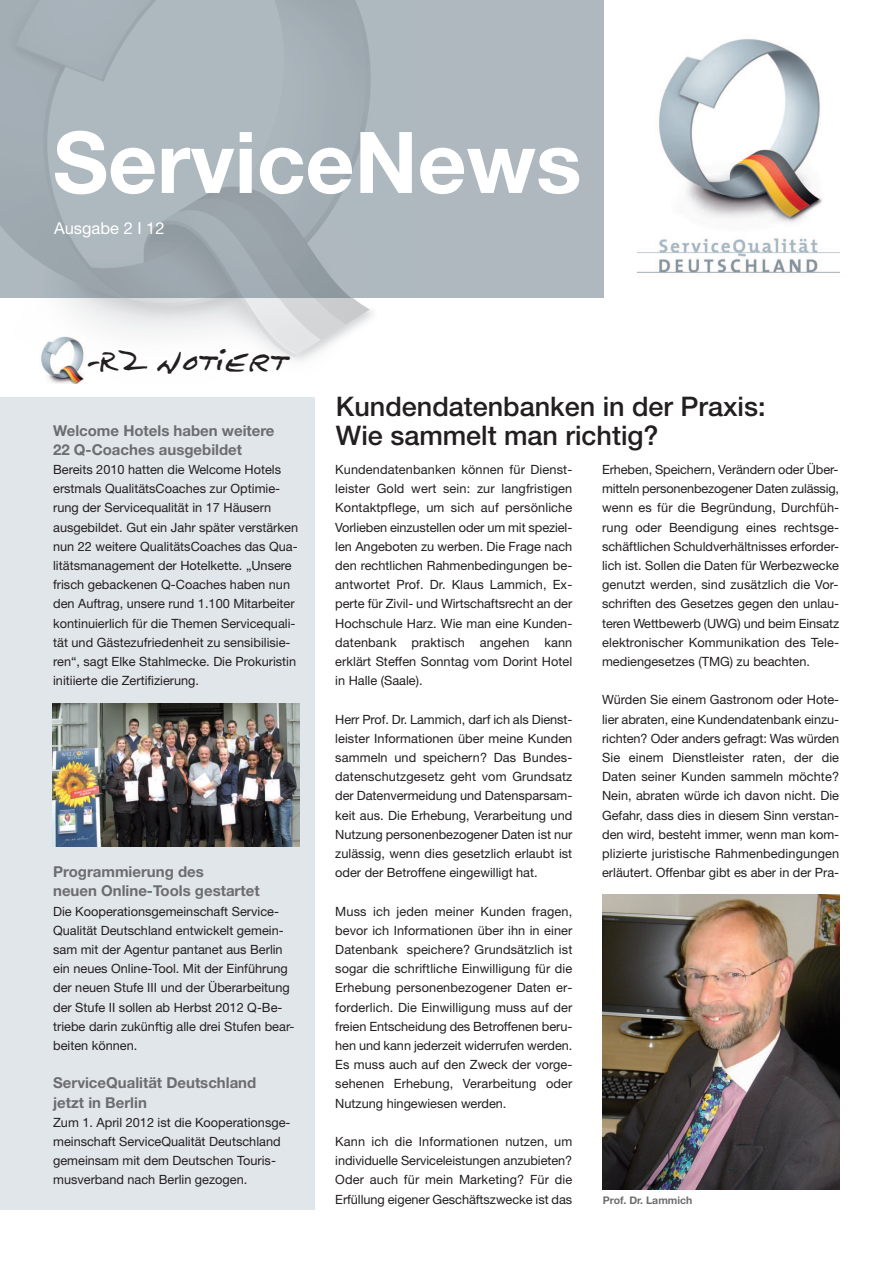
<style>
.page{position:relative;width:893px;height:1263px;background:#fff}
.page>*{position:absolute;margin:0;border:0;box-sizing:border-box;transform-origin:0 0}
.t1{font:700 85.2px "Helvetica Neue";color:#fff}
.t2{font:41.55px "Dads Recipe";letter-spacing:-.15em;color:#231f20}
.t3{font:500 27px/28.8px "Helvetica Neue";color:#231f20}
.t4{font:16.5px "Helvetica Neue";color:#fff}
.t5{font:700 15px/19.2px "Helvetica Neue";color:#6c6d70}
.t6{font:12.75px/19.2px "Helvetica Neue";color:#231f20;text-align:justify}
.t7{font:700 10.5px "Helvetica Neue";color:#6c6d70}
</style>
<div class="page">
<div style="left:0;top:398px;width:315px;height:812px;background:#e1e6ea"></div>
<div style="left:0;top:0;width:604px;height:298px;background:#aeb8be"></div>
<img style="left:637px;top:39px;width:203px;height:237px">
<img style="left:0;top:0;width:373px;height:361px">
<img style="left:40px;top:337px;width:45px;height:47px">
<img style="left:602px;top:894px;width:237px;height:296px">
<img style="left:53px;top:704px;width:247px;height:143px">
<h1 class="t1" style="left:53px;top:132px;width:530px">ServiceNews</h1>
<p class="t4" style="left:54px;top:222px;width:112px">Ausgabe 2 I 12</p>
<h2 class="t2" style="left:82px;top:340px;width:210px">-RZ Notiert</h2>
<p class="t5" style="left:53px;top:422px;width:223px">Welcome Hotels haben weitere<br>22 Q-Coaches ausgebildet</p>
<p class="t6" style="left:53px;top:461px;width:246px;text-align:left">Bereits 2010 hatten die Welcome Hotels erstmals QualitätsCoaches zur Optimie&shy;rung der Servicequalität in 17 Häusern ausgebildet. Gut ein Jahr später verstärken nun 22 weitere QualitätsCoaches das Qua&shy;litätsmanagement der Hotelkette. „Unsere frisch gebackenen Q-Coaches haben nun den Auftrag, unsere rund 1.100 Mitarbeiter kontinuierlich für die Themen Servicequali&shy;tät und Gästezufriedenheit zu sensibilisie&shy;ren“, sagt Elke Stahlmecke. Die Prokuristin initiierte die Zertifizierung.</p>
<p class="t5" style="left:53px;top:863px;width:208px">Programmierung des<br>neuen Online-Tools gestartet</p>
<p class="t6" style="left:53px;top:903px;width:243px;text-align:left">Die Kooperationsgemeinschaft Service-Qualität Deutschland entwickelt gemein&shy;sam mit der Agentur pantanet aus Berlin ein neues Online-Tool. Mit der Einführung der neuen Stufe III und der Überarbeitung der Stufe II sollen ab Herbst 2012 Q-Be&shy;triebe darin zukünftig alle drei Stufen bear&shy;beiten können.</p>
<p class="t5" style="left:53px;top:1075px;width:205px">ServiceQualität Deutschland jetzt in Berlin</p>
<p class="t6" style="left:53px;top:1114px;width:239px;text-align:left">Zum 1. April 2012 ist die Kooperationsge&shy;meinschaft ServiceQualität Deutschland gemeinsam mit dem Deutschen Touris&shy;musverband nach Berlin gezogen.</p>
<h3 class="t3" style="left:336px;top:395px;width:431px">Kundendatenbanken in der Praxis:<br>Wie sammelt man richtig?</h3>
<p class="t6" style="left:335px;top:461px;width:239px">Kundendatenbanken können für Dienst&shy;leister Gold wert sein: zur langfristigen Kontaktpflege, um sich auf persönliche Vorlieben einzustellen oder um mit speziel&shy;len Angeboten zu werben. Die Frage nach den rechtlichen Rahmenbedingungen be&shy;antwortet Prof. Dr. Klaus Lammich, Ex&shy;perte für Zivil- und Wirtschaftsrecht an der Hochschule Harz. Wie man eine Kunden&shy;datenbank praktisch angehen kann erklärt Steffen Sonntag vom Dorint Hotel in Halle (Saale).</p>
<p class="t6" style="left:335px;top:711px;width:239px">Herr Prof. Dr. Lammich, darf ich als Dienst&shy;leister Informationen über meine Kunden sammeln und speichern? Das Bundes&shy;datenschutzgesetz geht vom Grundsatz der Datenvermeidung und Datensparsam&shy;keit aus. Die Erhebung, Verarbeitung und Nutzung personenbezogener Daten ist nur zulässig, wenn dies gesetzlich erlaubt ist oder der Betroffene eingewilligt hat.</p>
<p class="t6" style="left:335px;top:903px;width:239px">Muss ich jeden meiner Kunden fragen, bevor ich Informationen über ihn in einer Datenbank speichere? Grundsätzlich ist sogar die schriftliche Einwilligung für die Erhebung personenbezogener Daten er&shy;forderlich. Die Einwilligung muss auf der freien Entscheidung des Betroffenen beru&shy;hen und kann jederzeit widerrufen werden.<br>Es muss auch auf den Zweck der vorge&shy;sehenen Erhebung, Verarbeitung oder Nutzung hingewiesen werden.</p>
<p class="t6" style="left:335px;top:1133px;width:239px">Kann ich die Informationen nutzen, um individuelle Serviceleistungen anzubieten?<br>Oder auch für mein Marketing? Für die Erfüllung eigener Geschäftszwecke ist das</p>
<p class="t6" style="left:602px;top:461px;width:239px">Erheben, Speichern, Verändern oder Über&shy;mitteln personenbezogener Daten zulässig, wenn es für die Begründung, Durchfüh&shy;rung oder Beendigung eines rechtsge&shy;schäftlichen Schuldverhältnisses erforder&shy;lich ist. Sollen die Daten für Werbezwecke genutzt werden, sind zusätzlich die Vor&shy;schriften des Gesetzes gegen den unlau&shy;teren Wettbewerb (UWG) und beim Einsatz elektronischer Kommunikation des Tele&shy;mediengesetzes (TMG) zu beachten.</p>
<p class="t6" style="left:602px;top:691px;width:239px">Würden Sie einem Gastronom oder Hote&shy;lier abraten, eine Kundendatenbank einzu&shy;richten? Oder anders gefragt: Was würden Sie einem Dienstleister raten, der die Daten seiner Kunden sammeln möchte?<br>Nein, abraten würde ich davon nicht. Die Gefahr, dass dies in diesem Sinn verstan&shy;den wird, besteht immer, wenn man kom&shy;plizierte juristische Rahmenbedingungen erläutert. Offenbar gibt es aber in der Pra-</p>
<p class="t7" style="left:603px;top:1196px;width:91px">Prof. Dr. Lammich</p>
</div>
